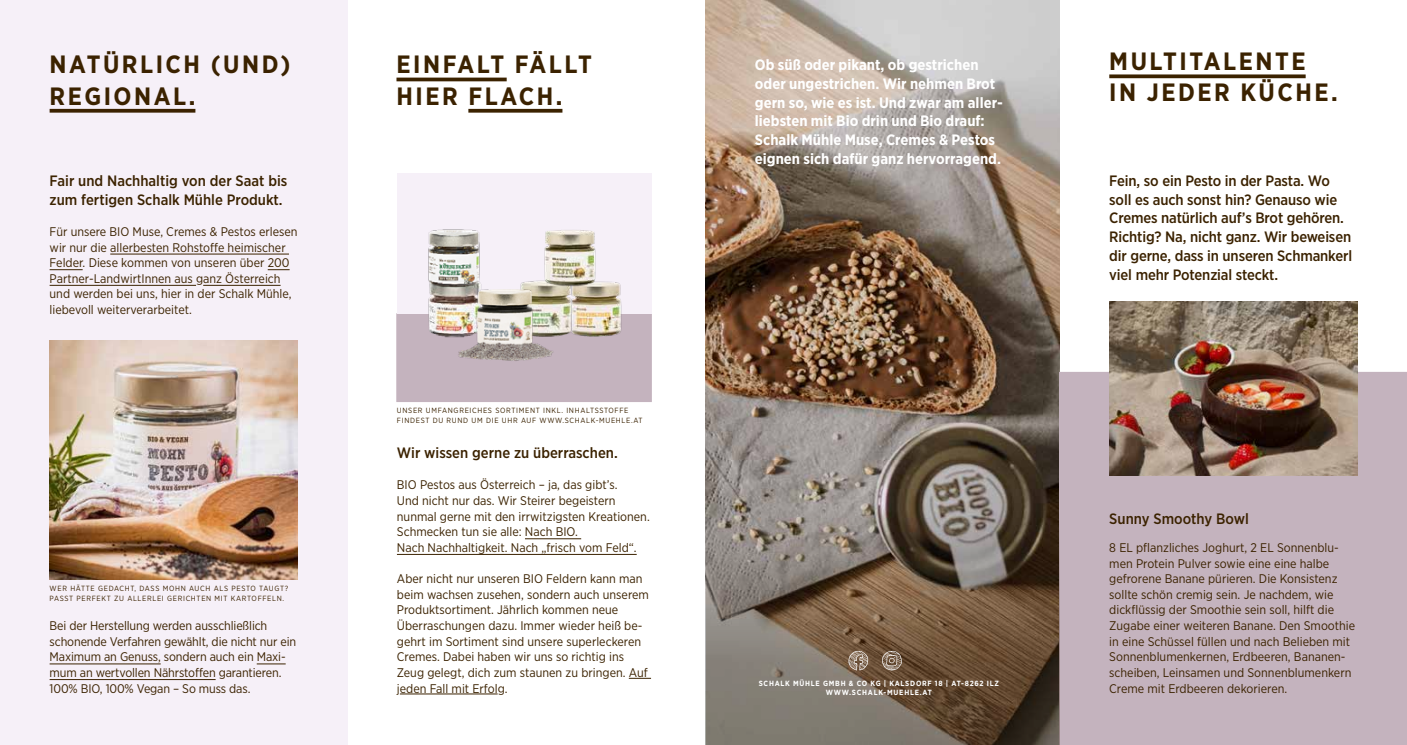
<style>
.page{position:relative;width:1407px;height:745px;background:#fff}
.page>*{position:absolute;margin:0;border:0;box-sizing:border-box;transform-origin:0 0}
.t1{font:700 25px/31.2px "Gotham Narrow";letter-spacing:.1em;color:#3b2200}
.t2{font:500 15px/18.8px "Gotham Narrow";letter-spacing:-.01em;color:#3b2200}
.t3{font:700 15px/18.8px "Gotham Narrow";color:#fff}
.t4{font:12.5px/15.6px "Gotham Narrow";color:#3b2200}
.t5{font:7.5px/10px "Gotham Narrow";letter-spacing:.09em;color:#3b2200}
.t6{font:700 7.5px/9px "Gotham Narrow";letter-spacing:.1em;color:#fff;text-align:center}
</style>
<div class="page">
<div style="left:396px;top:313px;width:256px;height:89px;background:#c4b3be"></div>
<div style="left:397px;top:174px;width:254px;height:140px;background:#f6f0f8"></div>
<img style="left:705px;top:0;width:354px;height:744px">
<div style="left:1059px;top:371px;width:348px;height:373px;background:#c4b3be"></div>
<svg style="left:706px;top:372px;width:353px;height:372px;background:#78695b"></svg>
<div style="left:0;top:0;width:347px;height:744px;background:#f6f0f8"></div>
<hr style="left:110px;top:253px;width:179px;height:1px;background:#3b2200">
<hr style="left:50px;top:269px;width:33px;height:1px;background:#3b2200">
<svg style="left:268px;top:269px;width:22px;height:1px"></svg>
<hr style="left:50px;top:285px;width:146px;height:1px;background:#3b2200">
<hr style="left:203px;top:285px;width:78px;height:1px;background:#3b2200">
<hr style="left:396px;top:78px;width:111px;height:3px;background:#3b2200">
<svg style="left:468px;top:109px;width:94px;height:4px"></svg>
<hr style="left:525px;top:538px;width:56px;height:1px;background:#3b2200">
<hr style="left:397px;top:553px;width:240px;height:1px;background:#3b2200">
<svg style="left:629px;top:677px;width:22px;height:1px"></svg>
<hr style="left:400px;top:693px;width:98px;height:1px;background:#3b2200">
<svg style="left:50px;top:109px;width:145px;height:4px"></svg>
<img style="left:50px;top:340px;width:248px;height:239px">
<svg style="left:1109px;top:74px;width:196px;height:4px"></svg>
<img style="left:1109px;top:301px;width:248px;height:174px">
<hr style="left:50px;top:663px;width:111px;height:1px;background:#3b2200">
<svg style="left:257px;top:663px;width:29px;height:1px"></svg>
<hr style="left:50px;top:678px;width:166px;height:1px;background:#3b2200">
<img style="left:575px;top:281px;width:49px;height:56px">
<img style="left:424px;top:292px;width:32px;height:46px">
<img style="left:428px;top:229px;width:54px;height:63px">
<img style="left:520px;top:280px;width:55px;height:56px">
<img style="left:456px;top:289px;width:102px;height:72px">
<img style="left:537px;top:230px;width:65px;height:58px">
<svg style="left:848px;top:650px;width:20px;height:20px"></svg>
<svg style="left:882px;top:650px;width:20px;height:20px"></svg>
<h1 class="t1" style="left:50px;top:49px;width:242px">NATÜRLICH (UND)<br>REGIONAL.</h1>
<p class="t2" style="left:50px;top:171px;width:239px">Fair und Nachhaltig von der Saat bis zum fertigen Schalk Mühle Produkt.</p>
<p class="t4" style="left:50px;top:223px;width:250px">Für unsere BIO Muse, Cremes &amp; Pestos erlesen wir nur die allerbesten Rohstoffe heimischer Felder. Diese kommen von unseren über 200<br>Partner-LandwirtInnen aus ganz Österreich und werden bei uns, hier in der Schalk Mühle, liebevoll weiterverarbeitet.</p>
<p class="t5" style="left:50px;top:582px;width:240px">WER HÄTTE GEDACHT, DASS MOHN AUCH ALS PESTO TAUGT?<br>PASST PERFEKT ZU ALLERLEI GERICHTEN MIT KARTOFFELN.</p>
<p class="t4" style="left:50px;top:617px;width:248px">Bei der Herstellung werden ausschließlich schonende Verfahren gewählt, die nicht nur ein Maximum an Genuss, sondern auch ein Maxi&shy;mum an wertvollen Nährstoffen garantieren.<br>100% BIO, 100% Vegan – So muss das.</p>
<h1 class="t1" style="left:396px;top:49px;width:197px">EINFALT FÄLLT<br>HIER FLACH.</h1>
<p class="t5" style="left:397px;top:405px;width:247px">UNSER UMFANGREICHES SORTIMENT INKL. INHALTSSTOFFE<br>FINDEST DU RUND UM DIE UHR AUF WWW.SCHALK-MUEHLE.AT</p>
<p class="t2" style="left:397px;top:443px;width:222px">Wir wissen gerne zu überraschen.</p>
<p class="t4" style="left:397px;top:476px;width:254px">BIO Pestos aus Österreich – ja, das gibt’s.<br>Und nicht nur das. Wir Steirer begeistern nunmal gerne mit den irrwitzigsten Kreationen.<br>Schmecken tun sie alle: Nach BIO.<br>Nach Nachhaltigkeit. Nach „frisch vom Feld“.</p>
<p class="t4" style="left:397px;top:570px;width:253px">Aber nicht nur unseren BIO Feldern kann man beim wachsen zusehen, sondern auch unserem Produktsortiment. Jährlich kommen neue Überraschungen dazu. Immer wieder heiß be&shy;gehrt im Sortiment sind unsere superleckeren Cremes. Dabei haben wir uns so richtig ins Zeug gelegt, dich zum staunen zu bringen. Auf jeden Fall mit Erfolg.</p>
<p class="t3" style="left:755px;top:55px;width:249px">Ob süß oder pikant, ob gestrichen oder ungestrichen. Wir nehmen Brot gern so, wie es ist. Und zwar am aller&shy;liebsten mit Bio drin und Bio drauf:<br>Schalk Mühle Muse, Cremes &amp; Pestos eignen sich dafür ganz hervorragend.</p>
<p class="t6" style="left:759px;top:678px;width:242px">SCHALK MÜHLE GMBH &amp; CO KG | KALSDORF 18 | AT-8262 ILZ<br>WWW.SCHALK-MUEHLE.AT</p>
<h1 class="t1" style="left:1109px;top:45px;width:230px">MULTITALENTE<br>IN JEDER KÜCHE.</h1>
<p class="t2" style="left:1109px;top:171px;width:244px">Fein, so ein Pesto in der Pasta. Wo soll es auch sonst hin? Genauso wie Cremes natürlich auf’s Brot gehören.<br>Richtig? Na, nicht ganz. Wir beweisen dir gerne, dass in unseren Schmankerl viel mehr Potenzial steckt.</p>
<p class="t2" style="left:1109px;top:508px;width:141px">Sunny Smoothy Bowl</p>
<p class="t4" style="left:1109px;top:539px;width:247px">8 EL pflanzliches Joghurt, 2 EL Sonnenblu&shy;men Protein Pulver sowie eine eine halbe gefrorene Banane pürieren. Die Konsistenz sollte schön cremig sein. Je nachdem, wie dickflüssig der Smoothie sein soll, hilft die Zugabe einer weiteren Banane. Den Smoothie in eine Schüssel füllen und nach Belieben mit Sonnenblumenkernen, Erdbeeren, Bananen&shy;scheiben, Leinsamen und Sonnenblumenkern Creme mit Erdbeeren dekorieren.</p>
</div>
